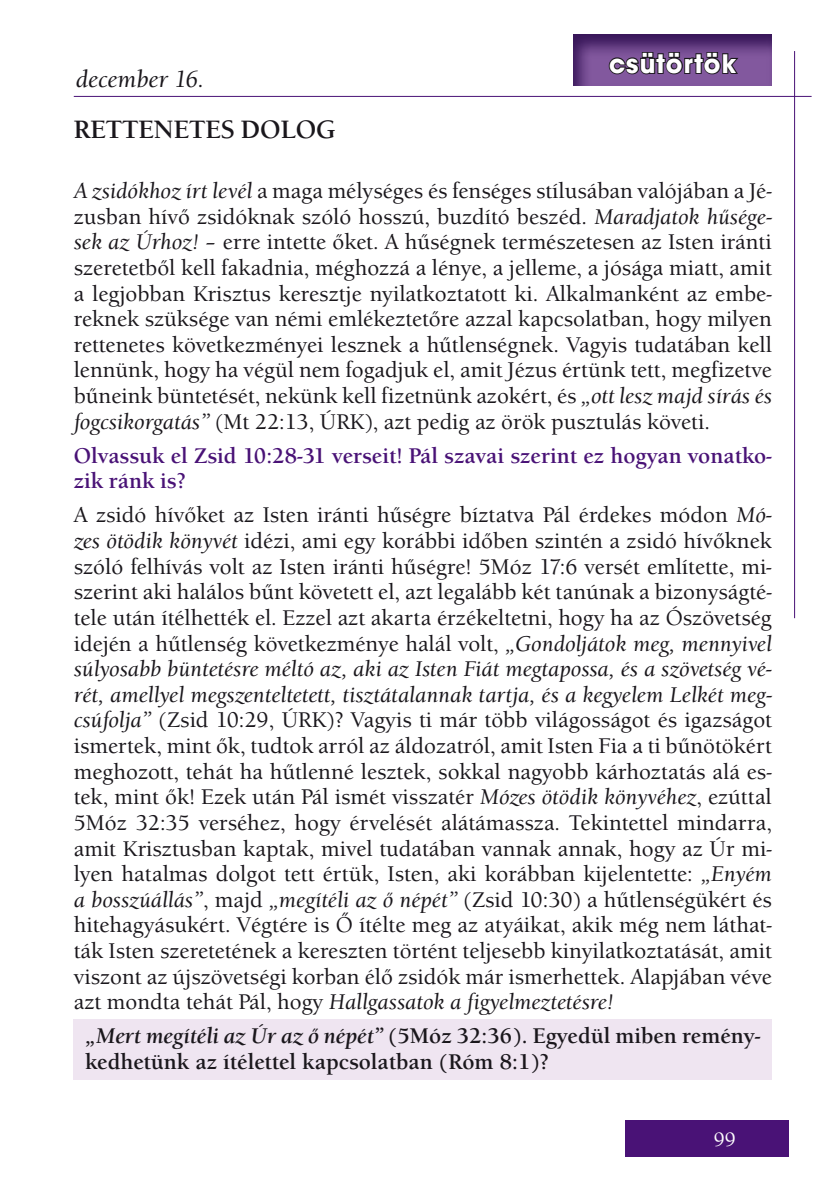
<style>
.page{position:relative;width:840px;height:1191px;background:#fff}
.page>*{position:absolute;margin:0;border:0;box-sizing:border-box;transform-origin:0 0}
.t1{font:700 28px "Avant Gar Got Itc TEE";letter-spacing:.04em;color:#fff}
.t2{font:700 26px "Berkeley Old Sty Itc TEE";color:#1a171c}
.t3{font:italic 500 24px "Berkeley Old Sty Itc TEE";color:#1a171c}
.t4{font:500 22px/25.6px "Berkeley Old Sty Itc TEE";color:#1a171c;text-align:justify}
.t5{font:700 22px/25.6px "Berkeley Old Sty Itc TEE";color:#1a171c}
.t6{font:700 22px/25.6px "Berkeley Old Sty Itc TEE";color:#491276}
.t7{font:500 20px "Berkeley Old Sty Itc TEE";color:#fff}
.s1{font-style:italic}
</style>
<div class="page">
<div style="left:624px;top:1120px;width:164px;height:37px;background:#491276"></div>
<hr style="left:74px;top:96px;width:737px;height:1px;background:#491276">
<hr style="left:793px;top:51px;width:1px;height:567px;background:#491276">
<div style="left:74px;top:1019px;width:697px;height:60px;background:#efe5f1"></div>
<svg style="left:573px;top:34px;width:199px;height:52px"></svg>
<svg style="left:607px;top:51px;width:133px;height:25px"></svg>
<p class="t3" style="left:76px;top:65px;width:130px">december 16.</p>
<p class="t2" style="left:74px;top:115px;width:263px">RETTENETES DOLOG</p>
<p class="t1" style="left:608px;top:46px;width:128px">csütörtök</p>
<p class="t4" style="left:74px;top:178px;width:699px"><span class="s1">A zsidókhoz írt levél</span> a maga mélységes és fenséges stílusában valójában a Jé&shy;zusban hívő zsidóknak szóló hosszú, buzdító beszéd. <span class="s1">Maradjatok hűsége&shy;sek az Úrhoz!</span> – erre intette őket. A hűségnek természetesen az Isten iránti szeretetből kell fakadnia, méghozzá a lénye, a jelleme, a jósága miatt, amit a legjobban Krisztus keresztje nyilatkoztatott ki. Alkalmanként az embe&shy;reknek szüksége van némi emlékeztetőre azzal kapcsolatban, hogy milyen rettenetes következményei lesznek a hűtlenségnek. Vagyis tudatában kell lennünk, hogy ha végül nem fogadjuk el, amit Jézus értünk tett, megfizetve bűneink büntetését, nekünk kell fizetnünk azokért, és <span class="s1">„ott lesz majd sírás és fogcsikorgatás”</span> (Mt 22:13, ÚRK), azt pedig az örök pusztulás követi.</p>
<p class="t6" style="left:74px;top:443px;width:699px">Olvassuk el Zsid 10:28-31 verseit! Pál szavai szerint ez hogyan vonatko&shy;zik ránk is?</p>
<p class="t4" style="left:74px;top:502px;width:699px">A zsidó hívőket az Isten iránti hűségre bíztatva Pál érdekes módon <span class="s1">Mó&shy;zes ötödik könyvét</span> idézi, ami egy korábbi időben szintén a zsidó hívőknek szóló felhívás volt az Isten iránti hűségre! 5Móz 17:6 versét említette, mi&shy;szerint aki halálos bűnt követett el, azt legalább két tanúnak a bizonyságté&shy;tele után ítélhették el. Ezzel azt akarta érzékeltetni, hogy ha az Ószövetség idején a hűtlenség következménye halál volt, <span class="s1">„Gondoljátok meg, mennyivel súlyosabb büntetésre méltó az, aki az Isten Fiát megtapossa, és a szövetség vé&shy;rét, amellyel megszenteltetett, tisztátalannak tartja, és a kegyelem Lelkét meg&shy;csúfolja”</span> (Zsid 10:29, ÚRK)? Vagyis ti már több világosságot és igazságot ismertek, mint ők, tudtok arról az áldozatról, amit Isten Fia a ti bűnötökért meghozott, tehát ha hűtlenné lesztek, sokkal nagyobb kárhoztatás alá es&shy;tek, mint ők! Ezek után Pál ismét visszatér <span class="s1">Mózes ötödik könyvéhez</span>, ezúttal 5Móz 32:35 verséhez, hogy érvelését alátámassza. Tekintettel mindarra, amit Krisztusban kaptak, mivel tudatában vannak annak, hogy az Úr mi&shy;lyen hatalmas dolgot tett értük, Isten, aki korábban kijelentette: <span class="s1">„Enyém a bosszúállás”</span>, majd <span class="s1">„megítéli az ő népét”</span> (Zsid 10:30) a hűtlenségükért és hitehagyásukért. Végtére is Ő ítélte meg az atyáikat, akik még nem láthat&shy;ták Isten szeretetének a kereszten történt teljesebb kinyilatkoztatását, amit viszont az újszövetségi korban élő zsidók már ismerhettek. Alapjában véve azt mondta tehát Pál, hogy <span class="s1">Hallgassatok a figyelmeztetésre!</span></p>
<p class="t5" style="left:85px;top:1023px;width:676px"><span class="s1">„Mert megítéli az Úr az ő népét”</span> (5Móz 32:36). Egyedül miben remény&shy;kedhetünk az ítélettel kapcsolatban (Róm 8:1)?</p>
<p class="t7" style="left:713px;top:1128px;width:24px">99</p>
</div>
